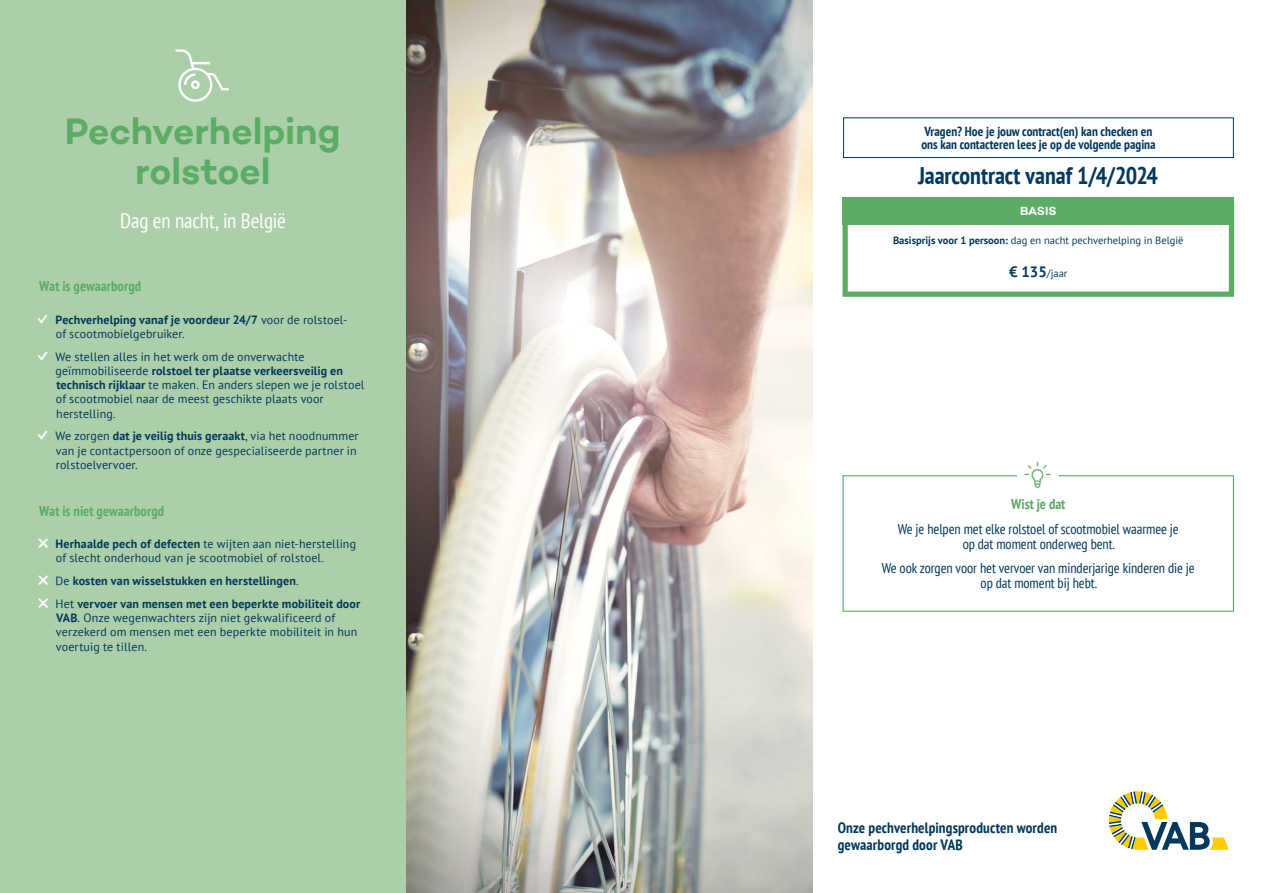
<style>
.page{position:relative;width:1263px;height:893px;background:#fff}
.page>*{position:absolute;margin:0;border:0;box-sizing:border-box;transform-origin:0 0}
.t1{font:600 37.5px/39.8px "Campton";letter-spacing:-.005em;color:#5bac65;text-align:center}
.t2{font:700 condensed 24px "PT Sans";letter-spacing:-.005em;color:#00395d}
.t3{font:condensed 21px "PT Sans";letter-spacing:-.005em;color:#fff}
.t4{font:700 condensed 15px/16.6px "PT Sans";letter-spacing:.01em;color:#00395d}
.t5{font:condensed 14.25px/15px "PT Sans";letter-spacing:-.005em;color:#00395d;text-align:center}
.t6{font:700 condensed 14.25px "PT Sans";letter-spacing:.005em;color:#5bac65}
.t7{font:700 condensed 13.2px/13px "PT Sans";color:#00395d}
.t8{font:12px/14.2px "PT Sans";letter-spacing:.01em;color:#00395d}
.t9{font:700 12px/22.8px "PT Sans";letter-spacing:.015em;color:#00395d}
.t10{font:600 12px "Campton";letter-spacing:-.01em;color:#fff}
.t11{font:10.5px "PT Sans";color:#00395d}
.s1{font-weight:700}
.s2{font-weight:400}
.s3{font-weight:700;font-size:15px}
</style>
<div class="page">
<div style="left:0;top:0;width:406px;height:893px;background:#accea9"></div>
<svg style="left:176px;top:49px;width:53px;height:53px"></svg>
<svg style="left:1108px;top:791px;width:121px;height:59px"></svg>
<img style="left:406px;top:0;width:406px;height:893px">
<div style="left:842px;top:475px;width:392px;height:137px;border:1px solid #5bac65"></div>
<div style="left:1017px;top:462px;width:41px;height:30px;background:#fff"></div>
<div style="left:842px;top:197px;width:392px;height:100px;border:5px solid #5bac65"></div>
<div style="left:842px;top:197px;width:392px;height:27px;background:#5bac65"></div>
<div style="left:843px;top:117px;width:391px;height:41px;border:1px solid #00395d"></div>
<h1 class="t1" style="left:65px;top:111px;width:277px">Pechverhelping rolstoel</h1>
<h3 class="t3" style="left:120px;top:207px;width:167px">Dag en nacht, in België</h3>
<p class="t6" style="left:39px;top:277px;width:103px">Wat is gewaarborgd</p>
<p class="t8" style="left:55px;top:312px;width:293px"><span class="s1">Pechverhelping vanaf je voordeur 24/7</span> voor de rolstoel&shy;of scootmobielgebruiker.</p>
<p class="t8" style="left:55px;top:349px;width:310px">We stellen alles in het werk om de onverwachte geïmmobiliseerde <span class="s1">rolstoel ter plaatse verkeersveilig en technisch rijklaar</span> te maken. En anders slepen we je rolstoel of scootmobiel naar de meest geschikte plaats voor herstelling.</p>
<p class="t8" style="left:55px;top:429px;width:305px">We zorgen <span class="s1">dat je veilig thuis geraakt</span>, via het noodnummer van je contactpersoon of onze gespecialiseerde partner in rolstoelvervoer.</p>
<p class="t6" style="left:39px;top:501px;width:126px">Wat is niet gewaarborgd</p>
<p class="t8" style="left:55px;top:536px;width:302px"><span class="s1">Herhaalde pech of defecten</span> te wijten aan niet-herstelling of slecht onderhoud van je scootmobiel of rolstoel.</p>
<p class="t9" style="left:55px;top:569px;width:306px"><span class="s2">De</span> kosten van wisselstukken en herstellingen<span class="s2">.<br>Het</span> vervoer van mensen met een beperkte mobiliteit door</p>
<p class="t8" style="left:56px;top:610px;width:303px"><span class="s1">VAB</span>. Onze wegenwachters zijn niet gekwalificeerd of verzekerd om mensen met een beperkte mobiliteit in hun voertuig te tillen.</p>
<p class="t7" style="left:921px;top:125px;width:236px">Vragen? Hoe je jouw contract(en) kan checken en ons kan contacteren lees je op de volgende pagina</p>
<h2 class="t2" style="left:918px;top:160px;width:241px">Jaarcontract vanaf 1/4/2024</h2>
<p class="t10" style="left:1020px;top:203px;width:38px">BASIS</p>
<p class="t11" style="left:893px;top:234px;width:292px"><span class="s1">Basisprijs voor 1 persoon:</span> dag en nacht pechverhelping in België</p>
<p class="t11" style="left:1009px;top:266px;width:60px"><span class="s3">€ 135</span>/jaar</p>
<p class="t6" style="left:1011px;top:495px;width:56px">Wist je dat</p>
<p class="t5" style="left:898px;top:521px;width:282px">We je helpen met elke rolstoel of scootmobiel waarmee je op dat moment onderweg bent.</p>
<p class="t5" style="left:882px;top:561px;width:314px">We ook zorgen voor het vervoer van minderjarige kinderen die je op dat moment bij hebt.</p>
<p class="t4" style="left:838px;top:819px;width:221px">Onze pechverhelpingsproducten worden gewaarborgd door VAB</p>
</div>
